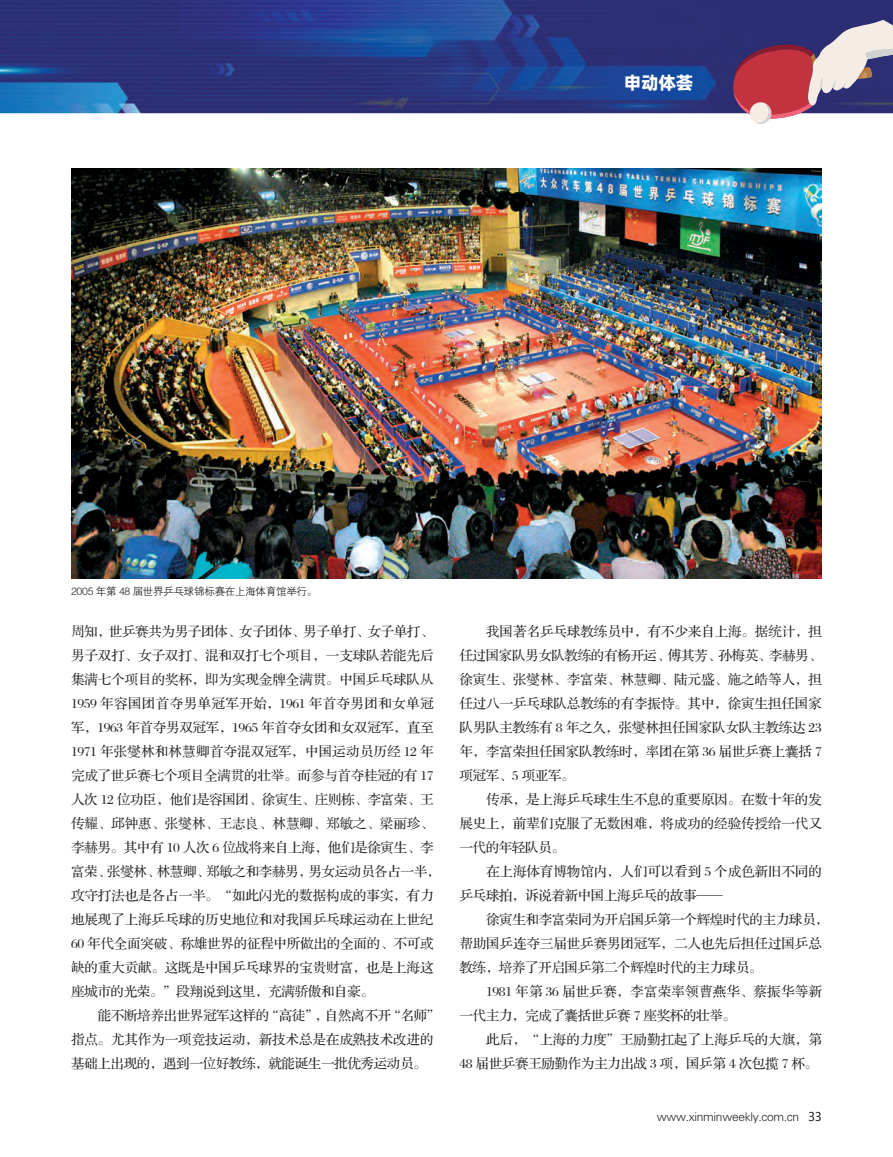
<style>
.page{position:relative;width:893px;height:1157px;background:#fff}
.page>*{position:absolute;margin:0;border:0;box-sizing:border-box;transform-origin:0 0}
.t1{font:18px "Alibaba Pu Hui Ti 2 105 Heavy";color:#fff}
.t2{font:13.5px "FZS3 JW GB1 0";letter-spacing:-.01em;color:#231f20}
.t3{font:13.5px "FZS3 JW GB1 0";letter-spacing:.03em;color:#231f20}
.t4{font:13.5px "FZS3 JW GB1 0";letter-spacing:.015em;color:#231f20}
.t5{font:13.5px "FZS3 JW GB1 0";letter-spacing:.02em;color:#231f20}
.t6{font:12px "FZXH1 JW GB1 0";letter-spacing:-.025em;color:#231f20}
.t7{font:10.5px "FZZDXJW GB1 0";letter-spacing:-.025em;color:#231f20}
.s1{font-family:"Microsoft Ya Hei"}
</style>
<div class="page">
<img style="left:0;top:0;width:893px;height:114px">
<svg style="left:729px;top:5px;width:164px;height:119px"></svg>
<img style="left:71px;top:168px;width:751px;height:410px">
<h1 class="t1" style="left:624px;top:68px;width:71px">申动体荟</h1>
<p class="t7" style="left:71px;top:585px;width:248px">2005 年第 48 届世界乒乓球锦标赛在上海体育馆举行。</p>
<p class="t2" style="left:71px;top:624px;width:364px">周知，世乒赛共为男子团体、女子团体、男子单打、女子单打、</p>
<p class="t2" style="left:71px;top:648px;width:364px">男子双打、女子双打、混和双打七个项目，一支球队若能先后</p>
<p class="t2" style="left:71px;top:672px;width:364px">集满七个项目的奖杯，即为实现金牌全满贯。中国乒乓球队从</p>
<p class="t3" style="left:71px;top:696px;width:364px">1959 年容国团首夺男单冠军开始，1961 年首夺男团和女单冠</p>
<p class="t2" style="left:71px;top:720px;width:364px">军，1963 年首夺男双冠军，1965 年首夺女团和女双冠军，直至</p>
<p class="t4" style="left:71px;top:744px;width:364px">1971 年张燮林和林慧卿首夺混双冠军，中国运动员历经 12 年</p>
<p class="t2" style="left:71px;top:768px;width:364px">完成了世乒赛七个项目全满贯的壮举。而参与首夺桂冠的有 17</p>
<p class="t2" style="left:71px;top:792px;width:364px">人次 12 位功臣，他们是容国团、徐寅生、庄则栋、李富荣、王</p>
<p class="t2" style="left:71px;top:816px;width:364px">传耀、邱钟惠、张燮林、王志良、林慧卿、郑敏之、梁丽珍、</p>
<p class="t2" style="left:71px;top:840px;width:364px">李赫男。其中有 10 人次 6 位战将来自上海，他们是徐寅生、李</p>
<p class="t2" style="left:71px;top:864px;width:371px">富荣、张燮林、林慧卿、郑敏之和李赫男，男女运动员各占一半，</p>
<p class="t2" style="left:71px;top:888px;width:364px">攻守打法也是各占一半。“如此闪光的数据构成的事实，有力</p>
<p class="t2" style="left:71px;top:912px;width:364px">地展现了上海乒乓球的历史地位和对我国乒乓球运动在上世纪</p>
<p class="t2" style="left:71px;top:936px;width:364px">60 年代全面突破、称雄世界的征程中所做出的全面的、不可或</p>
<p class="t2" style="left:71px;top:960px;width:364px">缺的重大贡献。这既是中国乒乓球界的宝贵财富，也是上海这</p>
<p class="t2" style="left:71px;top:984px;width:305px">座城市的光荣。”段翔说到这里，充满骄傲和自豪。</p>
<p class="t2" style="left:98px;top:1008px;width:344px">能不断培养出世界冠军这样的“高徒”，自然离不开“名师”</p>
<p class="t2" style="left:71px;top:1032px;width:364px">指点。尤其作为一项竞技运动，新技术总是在成熟技术改进的</p>
<p class="t2" style="left:71px;top:1056px;width:357px">基础上出现的，遇到一位好教练，就能诞生一批优秀运动员。</p>
<p class="t2" style="left:486px;top:624px;width:337px">我国著名乒乓球教练员中，有不少来自上海。据统计，担</p>
<p class="t2" style="left:459px;top:648px;width:364px">任过国家队男女队教练的有杨开运、傅其芳、孙梅英、李赫男、</p>
<p class="t2" style="left:459px;top:672px;width:364px">徐寅生、张燮林、李富荣、林慧卿、陆元盛、施之皓等人，担</p>
<p class="t2" style="left:459px;top:696px;width:364px">任过八一乒乓球队总教练的有李振恃。其中，徐寅生担任国家</p>
<p class="t2" style="left:459px;top:720px;width:364px">队男队主教练有 8 年之久，张燮林担任国家队女队主教练达 23</p>
<p class="t2" style="left:459px;top:744px;width:364px">年，李富荣担任国家队教练时，率团在第 36 届世乒赛上囊括 7</p>
<p class="t2" style="left:459px;top:768px;width:117px">项冠军、5 项亚军。</p>
<p class="t2" style="left:486px;top:792px;width:337px">传承，是上海乒乓球生生不息的重要原因。在数十年的发</p>
<p class="t2" style="left:459px;top:816px;width:364px">展史上，前辈们克服了无数困难，将成功的经验传授给一代又</p>
<p class="t2" style="left:459px;top:840px;width:107px">一代的年轻队员。</p>
<p class="t2" style="left:486px;top:864px;width:337px">在上海体育博物馆内，人们可以看到 5 个成色新旧不同的</p>
<p class="t2" style="left:459px;top:888px;width:265px">乒乓球拍，诉说着新中国上海乒乓的故事——</p>
<p class="t2" style="left:486px;top:912px;width:344px">徐寅生和李富荣同为开启国乒第一个辉煌时代的主力球员，</p>
<p class="t2" style="left:459px;top:936px;width:364px">帮助国乒连夺三届世乒赛男团冠军，二人也先后担任过国乒总</p>
<p class="t2" style="left:459px;top:960px;width:305px">教练，培养了开启国乒第二个辉煌时代的主力球员。</p>
<p class="t5" style="left:486px;top:984px;width:337px">1981 年第 36 届世乒赛，李富荣率领曹燕华、蔡振华等新</p>
<p class="t2" style="left:459px;top:1008px;width:278px">一代主力，完成了囊括世乒赛 7 座奖杯的壮举。</p>
<p class="t2" style="left:486px;top:1032px;width:337px">此后，“上海的力度”王励勤扛起了上海乒乓的大旗，第</p>
<p class="t2" style="left:459px;top:1056px;width:360px">48 届世乒赛王励勤作为主力出战 3 项，国乒第 4 次包揽 7 杯。</p>
<p class="t6" style="left:657px;top:1109px;width:167px">www.xinminweekly.com.cn <span class="s1">33</span></p>
</div>
